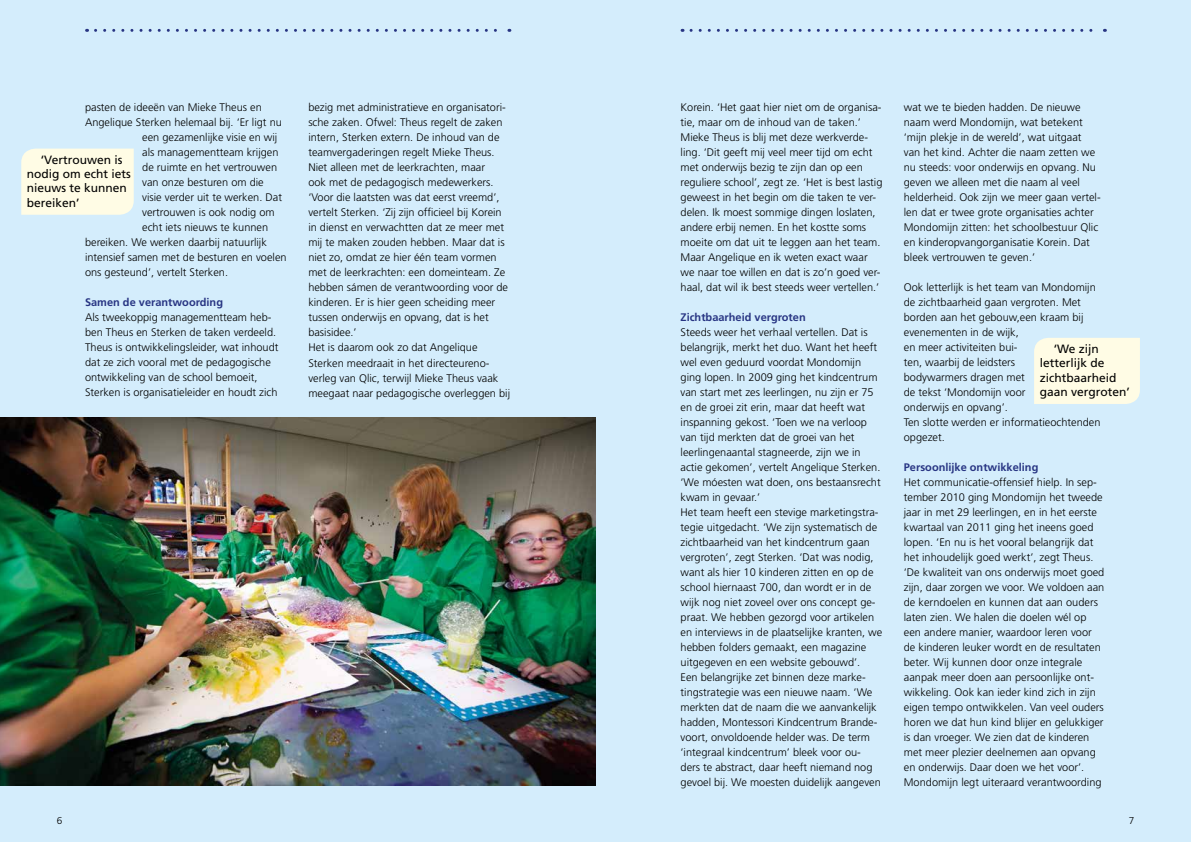
<style>
.page{position:relative;width:1191px;height:842px;background:#d4edfc}
.page>*{position:absolute;margin:0;border:0;box-sizing:border-box;transform-origin:0 0}
.t1{font:12px/14.4px "Frutiger LT Std";color:#000}
.t2{font:300 11px/15px "Frutiger LT Std";color:#000}
.t3{font:700 11px "Frutiger LT Std";color:#283583}
.t4{font:300 10px "Frutiger LT Std";color:#000}
</style>
<div class="page">
<img style="left:0;top:417px;width:595px;height:369px">
<svg style="left:691px;top:29px;width:414px;height:3px"></svg>
<svg style="left:96px;top:29px;width:414px;height:3px"></svg>
<div style="left:21px;top:149px;width:113px;height:66px;background:#fffce5"></div>
<div style="left:1034px;top:338px;width:106px;height:66px;background:#fffce5"></div>
<p class="t2" style="left:85px;top:100px;width:178px">pasten de ideeën van Mieke Theus en</p>
<p class="t2" style="left:85px;top:115px;width:198px">Angelique Sterken helemaal bij. ‘Er ligt nu</p>
<p class="t2" style="left:142px;top:130px;width:137px">een gezamenlijke visie en wij</p>
<p class="t2" style="left:142px;top:145px;width:138px">als managementteam krijgen</p>
<p class="t2" style="left:142px;top:160px;width:136px">de ruimte en het vertrouwen</p>
<p class="t2" style="left:142px;top:175px;width:123px">van onze besturen om die</p>
<p class="t2" style="left:142px;top:190px;width:141px">visie verder uit te werken. Dat</p>
<p class="t2" style="left:142px;top:205px;width:134px">vertrouwen is ook nodig om</p>
<p class="t2" style="left:142px;top:220px;width:127px">echt iets nieuws te kunnen</p>
<p class="t2" style="left:85px;top:235px;width:183px">bereiken. We werken daarbij natuurlijk</p>
<p class="t2" style="left:85px;top:250px;width:203px">intensief samen met de besturen en voelen</p>
<p class="t2" style="left:85px;top:265px;width:145px">ons gesteund’, vertelt Sterken.</p>
<p class="t3" style="left:85px;top:296px;width:139px">Samen de verantwoording</p>
<p class="t2" style="left:85px;top:310px;width:195px">Als tweekoppig managementteam heb&shy;ben Theus en Sterken de taken verdeeld.<br>Theus is ontwikkelingsleider, wat inhoudt dat ze zich vooral met de pedagogische ontwikkeling van de school bemoeit, Sterken is organisatieleider en houdt zich</p>
<p class="t1" style="left:27px;top:152px;width:106px;text-indent:14px">‘Vertrouwen is nodig om echt iets nieuws te kunnen bereiken’</p>
<p class="t2" style="left:308px;top:100px;width:203px">bezig met administratieve en organisatori&shy;sche zaken. Ofwel: Theus regelt de zaken intern, Sterken extern. De inhoud van de teamvergaderingen regelt Mieke Theus.<br>Niet alleen met de leerkrachten, maar<br>ook met de pedagogisch medewerkers. ‘Voor die laatsten was dat eerst vreemd’, vertelt Sterken. ‘Zij zijn officieel bij Korein in dienst en verwachtten dat ze meer met mij te maken zouden hebben. Maar dat is niet zo, omdat ze hier één team vormen met de leerkrachten: een domeinteam. Ze hebben sámen de verantwoording voor de kinderen. Er is hier geen scheiding meer tussen onderwijs en opvang, dat is het basisidee.’<br>Het is daarom ook zo dat Angelique Sterken meedraait in het directeureno&shy;verleg van Qlic, terwijl Mieke Theus vaak meegaat naar pedagogische overleggen bij</p>
<p class="t2" style="left:680px;top:100px;width:203px">Korein. ‘Het gaat hier niet om de organisa&shy;tie, maar om de inhoud van de taken.’ Mieke Theus is blij met deze werkverde&shy;ling. ‘Dit geeft mij veel meer tijd om echt met onderwijs bezig te zijn dan op een reguliere school’, zegt ze. ‘Het is best lastig geweest in het begin om die taken te ver&shy;delen. Ik moest sommige dingen loslaten, andere erbij nemen. En het kostte soms moeite om dat uit te leggen aan het team.<br>Maar Angelique en ik weten exact waar we naar toe willen en dat is zo’n goed ver&shy;haal, dat wil ik best steeds weer vertellen.’</p>
<p class="t3" style="left:680px;top:311px;width:127px">Zichtbaarheid vergroten</p>
<p class="t2" style="left:680px;top:325px;width:203px">Steeds weer het verhaal vertellen. Dat is belangrijk, merkt het duo. Want het heeft wel even geduurd voordat Mondomijn ging lopen. In 2009 ging het kindcentrum van start met zes leerlingen, nu zijn er 75 en de groei zit erin, maar dat heeft wat inspanning gekost. ‘Toen we na verloop van tijd merkten dat de groei van het leerlingenaantal stagneerde, zijn we in actie gekomen’, vertelt Angelique Sterken. ‘We móesten wat doen, ons bestaansrecht kwam in gevaar.’<br>Het team heeft een stevige marketingstra&shy;tegie uitgedacht. ‘We zijn systematisch de zichtbaarheid van het kindcentrum gaan vergroten’, zegt Sterken. ‘Dat was nodig, want als hier 10 kinderen zitten en op de school hiernaast 700, dan wordt er in de wijk nog niet zoveel over ons concept ge&shy;praat. We hebben gezorgd voor artikelen en interviews in de plaatselijke kranten, we hebben folders gemaakt, een magazine uitgegeven en een website gebouwd’.<br>Een belangrijke zet binnen deze marke&shy;tingstrategie was een nieuwe naam. ‘We merkten dat de naam die we aanvankelijk hadden, Montessori Kindcentrum Brande&shy;voort, onvoldoende helder was. De term ‘integraal kindcentrum’ bleek voor ou&shy;ders te abstract, daar heeft niemand nog gevoel bij. We moesten duidelijk aangeven</p>
<p class="t2" style="left:904px;top:100px;width:198px">wat we te bieden hadden. De nieuwe naam werd Mondomijn, wat betekent ‘mijn plekje in de wereld’, wat uitgaat van het kind. Achter die naam zetten we nu steeds: voor onderwijs en opvang. Nu geven we alleen met die naam al veel helderheid. Ook zijn we meer gaan vertel&shy;len dat er twee grote organisaties achter Mondomijn zitten: het schoolbestuur Qlic en kinderopvangorganisatie Korein. Dat bleek vertrouwen te geven.’</p>
<p class="t2" style="left:904px;top:280px;width:198px">Ook letterlijk is het team van Mondomijn de zichtbaarheid gaan vergroten. Met borden aan het gebouw,een kraam bij evenementen in de wijk,<br>en meer activiteiten bui-<br>ten, waarbij de leidsters<br>bodywarmers dragen met<br>de tekst ‘Mondomijn voor<br>onderwijs en opvang’.<br>Ten slotte werden er informatieochtenden opgezet.</p>
<p class="t3" style="left:904px;top:461px;width:136px">Persoonlijke ontwikkeling</p>
<p class="t2" style="left:904px;top:475px;width:202px">Het communicatie-offensief hielp. In sep&shy;tember 2010 ging Mondomijn het tweede jaar in met 29 leerlingen, en in het eerste kwartaal van 2011 ging het ineens goed lopen. ‘En nu is het vooral belangrijk dat het inhoudelijk goed werkt’, zegt Theus. ‘De kwaliteit van ons onderwijs moet goed zijn, daar zorgen we voor. We voldoen aan de kerndoelen en kunnen dat aan ouders laten zien. We halen die doelen wél op een andere manier, waardoor leren voor de kinderen leuker wordt en de resultaten beter. Wij kunnen door onze integrale aanpak meer doen aan persoonlijke ont&shy;wikkeling. Ook kan ieder kind zich in zijn eigen tempo ontwikkelen. Van veel ouders horen we dat hun kind blijer en gelukkiger is dan vroeger. We zien dat de kinderen met meer plezier deelnemen aan opvang en onderwijs. Daar doen we het voor’.<br>Mondomijn legt uiteraard verantwoording</p>
<p class="t1" style="left:1039px;top:341px;width:92px;text-indent:14px">‘We zijn letterlijk de zichtbaarheid gaan vergroten’</p>
<p class="t4" style="left:57px;top:815px;width:7px">6</p>
<p class="t4" style="left:1128px;top:815px;width:7px">7</p>
</div>
